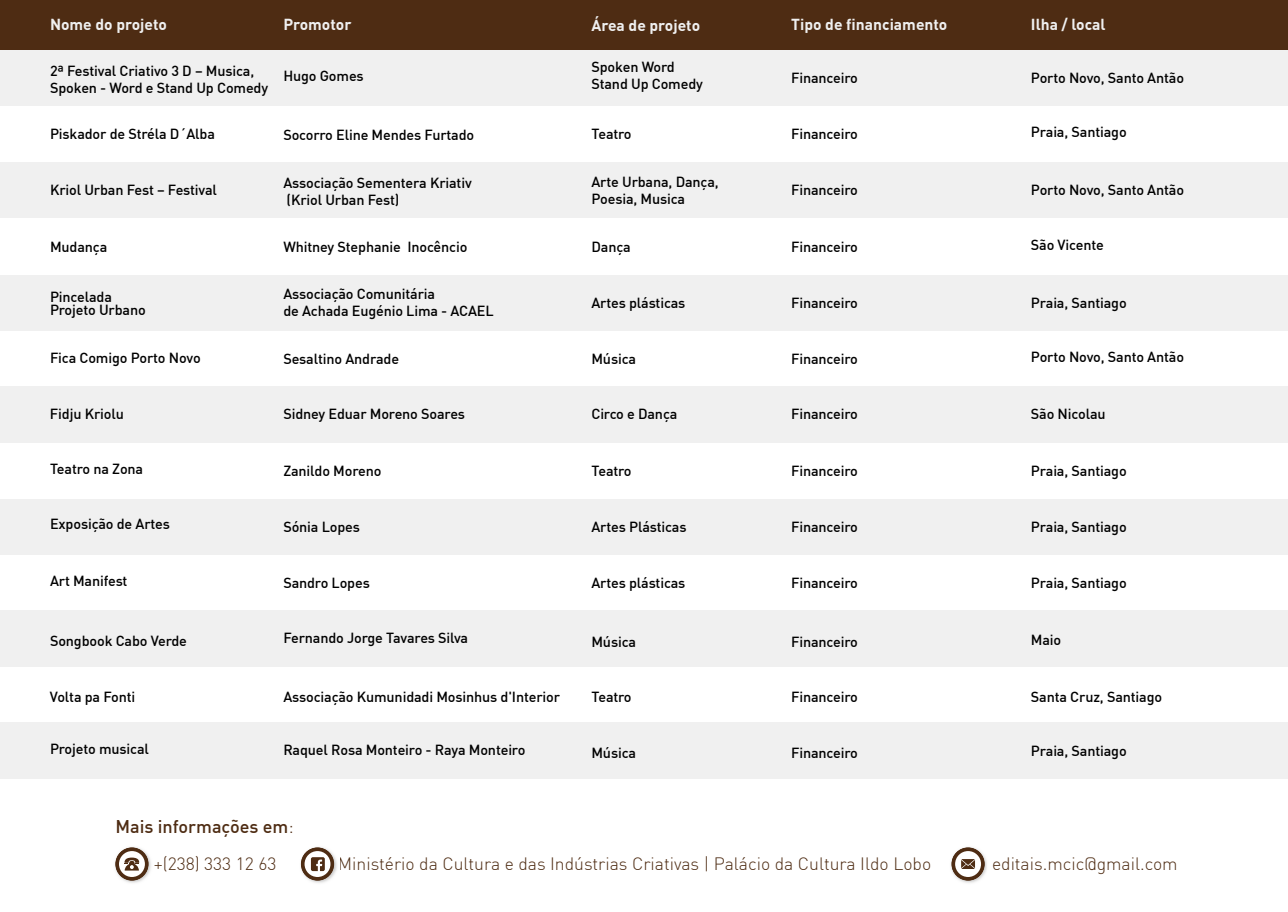
<style>
.page{position:relative;width:1288px;height:912px;background:#fff}
.page>*{position:absolute;margin:0;border:0;box-sizing:border-box;transform-origin:0 0}
.t1{font:500 18.06px "DIN Pro";color:#4e2c13}
.t2{font:300 17.56px "DIN Pro";color:#4e2c13}
.t3{font:700 15.62px "DIN Pro";color:#f0f0f0}
.t4{font:500 14.38px/17.2px "DIN Pro";letter-spacing:-.01em;color:#000}
.s1{font-weight:300}
</style>
<div class="page">
<div style="left:0;top:0;width:1288px;height:50px;background:#4e2c13"></div>
<div style="left:0;top:50px;width:1288px;height:56px;background:#f0f0f0"></div>
<div style="left:0;top:162px;width:1288px;height:57px;background:#f0f0f0"></div>
<div style="left:0;top:275px;width:1288px;height:56px;background:#f0f0f0"></div>
<div style="left:0;top:386px;width:1288px;height:57px;background:#f0f0f0"></div>
<div style="left:0;top:499px;width:1288px;height:56px;background:#f0f0f0"></div>
<div style="left:0;top:610px;width:1288px;height:57px;background:#f0f0f0"></div>
<img style="left:124px;top:856px;width:27px;height:27px">
<svg style="left:115px;top:847px;width:33px;height:33px"></svg>
<img style="left:960px;top:880px;width:19px;height:3px">
<svg style="left:951px;top:847px;width:36px;height:33px"></svg>
<img style="left:300px;top:856px;width:37px;height:27px">
<svg style="left:301px;top:847px;width:33px;height:33px"></svg>
<div style="left:0;top:722px;width:1288px;height:56px;background:#f0f0f0"></div>
<p class="t3" style="left:50px;top:14px;width:118px">Nome do projeto</p>
<p class="t3" style="left:283px;top:14px;width:70px">Promotor</p>
<p class="t3" style="left:591px;top:15px;width:110px">Área de projeto</p>
<p class="t3" style="left:791px;top:14px;width:158px">Tipo de financiamento</p>
<p class="t3" style="left:1031px;top:14px;width:76px">Ilha / local</p>
<p class="t4" style="left:50px;top:61px;width:220px">2ª Festival Criativo 3 D – Musica,<br>Spoken - Word e Stand Up Comedy</p>
<p class="t4" style="left:283px;top:66px;width:82px">Hugo Gomes</p>
<p class="t4" style="left:591px;top:57px;width:113px">Spoken Word<br>Stand Up Comedy</p>
<p class="t4" style="left:791px;top:68px;width:68px">Financeiro</p>
<p class="t4" style="left:1031px;top:68px;width:155px">Porto Novo, Santo Antão</p>
<p class="t4" style="left:50px;top:125px;width:166px">Piskador de Stréla D´Alba</p>
<p class="t4" style="left:283px;top:126px;width:192px">Socorro Eline Mendes Furtado</p>
<p class="t4" style="left:591px;top:125px;width:42px">Teatro</p>
<p class="t4" style="left:791px;top:125px;width:68px">Financeiro</p>
<p class="t4" style="left:1031px;top:123px;width:97px">Praia, Santiago</p>
<p class="t4" style="left:50px;top:181px;width:168px">Kriol Urban Fest – Festival</p>
<p class="t4" style="left:283px;top:173px;width:190px">Associação Sementera Kriativ (Kriol Urban Fest)</p>
<p class="t4" style="left:591px;top:172px;width:129px">Arte Urbana, Dança,<br>Poesia, Musica</p>
<p class="t4" style="left:791px;top:181px;width:68px">Financeiro</p>
<p class="t4" style="left:1031px;top:181px;width:155px">Porto Novo, Santo Antão</p>
<p class="t4" style="left:50px;top:238px;width:59px">Mudança</p>
<p class="t4" style="left:283px;top:237px;width:186px">Whitney Stephanie Inocêncio</p>
<p class="t4" style="left:591px;top:237px;width:41px">Dança</p>
<p class="t4" style="left:791px;top:237px;width:68px">Financeiro</p>
<p class="t4" style="left:1031px;top:236px;width:74px">São Vicente</p>
<p class="t4" style="left:50px;top:290px;width:97px;line-height:13.1px">Pincelada<br>Projeto Urbano</p>
<p class="t4" style="left:283px;top:285px;width:212px">Associação Comunitária<br>de Achada Eugénio Lima - ACAEL</p>
<p class="t4" style="left:591px;top:293px;width:95px">Artes plásticas</p>
<p class="t4" style="left:791px;top:293px;width:68px">Financeiro</p>
<p class="t4" style="left:1031px;top:293px;width:97px">Praia, Santiago</p>
<p class="t4" style="left:50px;top:348px;width:152px">Fica Comigo Porto Novo</p>
<p class="t4" style="left:283px;top:350px;width:117px">Sesaltino Andrade</p>
<p class="t4" style="left:591px;top:350px;width:46px">Música</p>
<p class="t4" style="left:791px;top:350px;width:68px">Financeiro</p>
<p class="t4" style="left:1031px;top:347px;width:155px">Porto Novo, Santo Antão</p>
<p class="t4" style="left:50px;top:405px;width:75px">Fidju Kriolu</p>
<p class="t4" style="left:283px;top:404px;width:183px">Sidney Eduar Moreno Soares</p>
<p class="t4" style="left:591px;top:405px;width:87px">Circo e Dança</p>
<p class="t4" style="left:791px;top:405px;width:68px">Financeiro</p>
<p class="t4" style="left:1031px;top:405px;width:76px">São Nicolau</p>
<p class="t4" style="left:50px;top:460px;width:95px">Teatro na Zona</p>
<p class="t4" style="left:283px;top:461px;width:100px">Zanildo Moreno</p>
<p class="t4" style="left:591px;top:461px;width:42px">Teatro</p>
<p class="t4" style="left:791px;top:461px;width:68px">Financeiro</p>
<p class="t4" style="left:1031px;top:461px;width:97px">Praia, Santiago</p>
<p class="t4" style="left:50px;top:514px;width:122px">Exposição de Artes</p>
<p class="t4" style="left:283px;top:517px;width:78px">Sónia Lopes</p>
<p class="t4" style="left:591px;top:517px;width:97px">Artes Plásticas</p>
<p class="t4" style="left:791px;top:517px;width:68px">Financeiro</p>
<p class="t4" style="left:1031px;top:517px;width:97px">Praia, Santiago</p>
<p class="t4" style="left:50px;top:572px;width:79px">Art Manifest</p>
<p class="t4" style="left:283px;top:574px;width:88px">Sandro Lopes</p>
<p class="t4" style="left:591px;top:574px;width:95px">Artes plásticas</p>
<p class="t4" style="left:791px;top:574px;width:68px">Financeiro</p>
<p class="t4" style="left:1031px;top:574px;width:97px">Praia, Santiago</p>
<p class="t4" style="left:50px;top:631px;width:138px">Songbook Cabo Verde</p>
<p class="t4" style="left:283px;top:629px;width:186px">Fernando Jorge Tavares Silva</p>
<p class="t4" style="left:591px;top:632px;width:46px">Música</p>
<p class="t4" style="left:791px;top:632px;width:68px">Financeiro</p>
<p class="t4" style="left:1031px;top:630px;width:32px">Maio</p>
<p class="t4" style="left:50px;top:688px;width:87px">Volta pa Fonti</p>
<p class="t4" style="left:283px;top:687px;width:278px">Associação Kumunidadi Mosinhus d'Interior</p>
<p class="t4" style="left:591px;top:688px;width:42px">Teatro</p>
<p class="t4" style="left:791px;top:688px;width:68px">Financeiro</p>
<p class="t4" style="left:1031px;top:688px;width:133px">Santa Cruz, Santiago</p>
<p class="t4" style="left:50px;top:740px;width:100px">Projeto musical</p>
<p class="t4" style="left:283px;top:741px;width:244px">Raquel Rosa Monteiro - Raya Monteiro</p>
<p class="t4" style="left:591px;top:744px;width:46px">Música</p>
<p class="t4" style="left:791px;top:744px;width:68px">Financeiro</p>
<p class="t4" style="left:1031px;top:741px;width:97px">Praia, Santiago</p>
<p class="t1" style="left:115px;top:815px;width:180px">Mais informações em<span class="s1">:</span></p>
<p class="t2" style="left:154px;top:852px;width:124px">+(238) 333 12 63</p>
<p class="t2" style="left:338px;top:852px;width:595px">Ministério da Cultura e das Indústrias Criativas | Palácio da Cultura Ildo Lobo</p>
<p class="t2" style="left:992px;top:852px;width:187px">editais.mcic@gmail.com</p>
</div>
